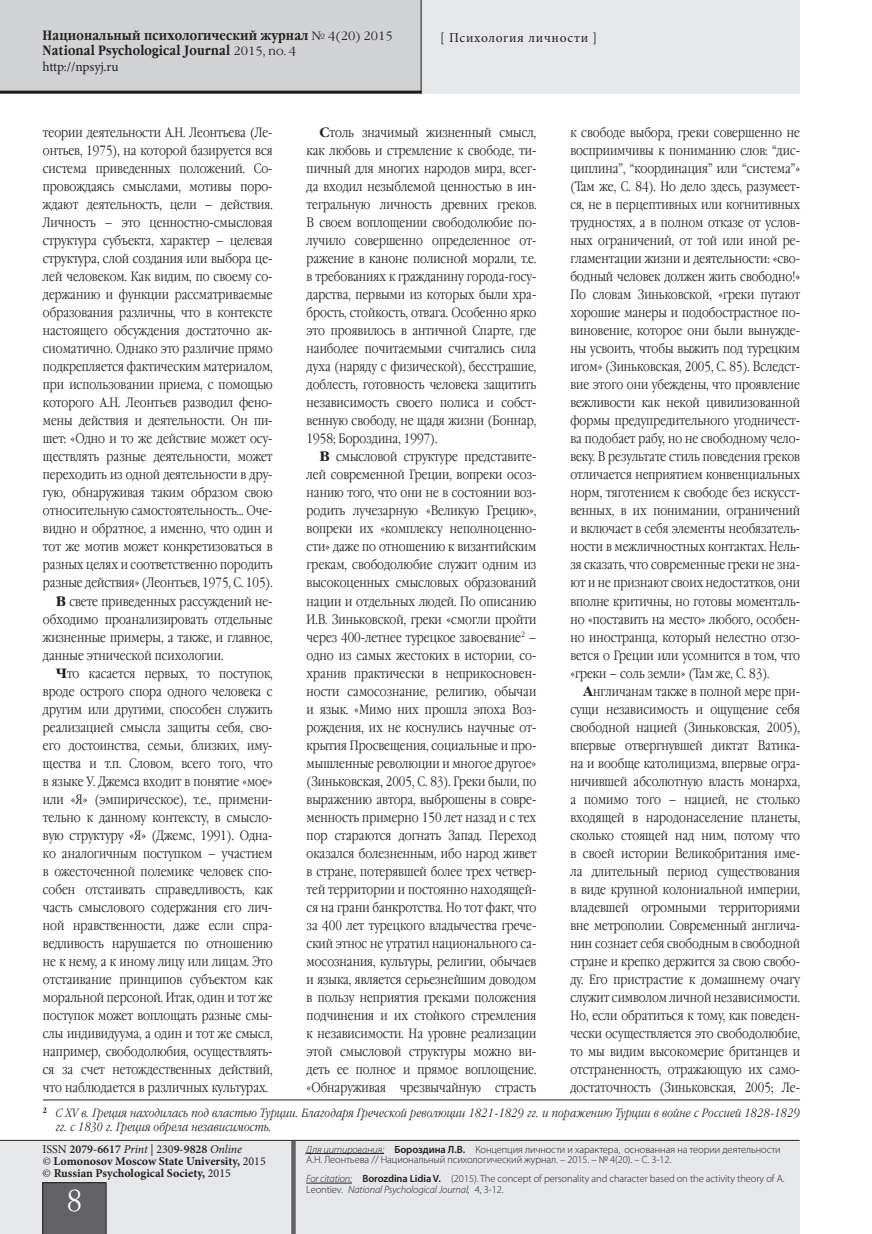
<style>
.page{position:relative;width:872px;height:1234px;background:#fff}
.page>*{position:absolute;margin:0;border:0;box-sizing:border-box;transform-origin:0 0}
.t1{font:30px "Garamond Narrow C";color:#fff}
.Main_text{font:13.5px/18px "Garamond Narrow C";color:#231f20;text-align:justify}
.t2{font:700 13.5px/15px "Garamond Narrow C";letter-spacing:.01em;color:#231f20}
.t3{font:13.5px "Minion Pro";letter-spacing:.045em;color:#231f20}
.t4{font:13.5px "Minion Pro";letter-spacing:-.015em;color:#231f20}
.Footnote___1st{font:italic 12px/13.5px "Garamond Narrow C";letter-spacing:.01em;color:#231f20}
.t5{font:700 12px/12px "Minion Pro";color:#231f20}
.t6{font:300 10.5px/10.5px "Myriad Pro";letter-spacing:-.01em;color:#231f20}
.s1{font-family:"Garamond C";font-weight:400;font-size:12px}
.s2{font-family:"Garamond C";font-weight:700}
.s3{font-weight:400}
.s4{font-weight:600}
.s5{font-weight:400;font-style:italic}
.s6{font-style:italic}
</style>
<div class="page">
<div style="left:0;top:1140px;width:799px;height:93px;background:#e6e7e9"></div>
<hr style="left:0;top:1139px;width:799px;height:1px;background:#231f20">
<div style="left:43px;top:1182px;width:63px;height:51px;background:#636366"></div>
<div style="left:291px;top:1140px;width:5px;height:93px;background:#636366"></div>
<div style="left:0;top:0;width:799px;height:94px;background:#e6e7e9"></div>
<div style="left:0;top:0;width:421px;height:94px;background:#d1d2d4"></div>
<hr style="left:0;top:91px;width:421px;height:3px;background:#231f20">
<hr style="left:421px;top:0;width:1px;height:94px;background:#231f20">
<hr style="left:306px;top:1152px;width:78px;height:1px;background:#231f20">
<hr style="left:306px;top:1182px;width:46px;height:1px;background:#231f20">
<hr style="left:43px;top:1099px;width:757px;height:1px;background:#231f20">
<p class="t2" style="left:43px;top:28px;width:352px">Национальный психологический журнал <span class="s1">№ 4(20) 2015<br></span>National Psychological Journal <span class="s1">2015, no. 4</span></p>
<p class="t4" style="left:43px;top:57px;width:78px">http://npsyj.ru</p>
<p class="t3" style="left:440px;top:28px;width:158px">[ Психология личности ]</p>
<p class="Main_text" style="left:570px;top:124px;width:231px">к свободе выбора, греки совершенно не восприимчивы к пониманию слов: “дис&shy;циплина”, “координация” или “система”» (Там же, С. 84). Но дело здесь, разумеет&shy;ся, не в перцептивных или когнитивных трудностях, а в полном отказе от услов&shy;ных ограничений, от той или иной ре&shy;гламентации жизни и деятельности: «сво&shy;бодный человек должен жить свободно!» По словам Зиньковской, «греки путают хорошие манеры и подобострастное по&shy;виновение, которое они были вынужде&shy;ны усвоить, чтобы выжить под турецким игом» (Зиньковская, 2005, С. 85). Вследст&shy;вие этого они убеждены, что проявление вежливости как некой цивилизованной формы предупредительного угодничест&shy;ва подобает рабу, но не свободному чело&shy;веку. В результате стиль поведения греков отличается неприятием конвенциальных норм, тяготением к свободе без искусст&shy;венных, в их понимании, ограничений и включает в себя элементы необязатель&shy;ности в межличностных контактах. Нель&shy;зя сказать, что современные греки не зна&shy;ют и не признают своих недостатков, они вполне критичны, но готовы моменталь&shy;но «поставить на место» любого, особен&shy;но иностранца, который нелестно отзо&shy;вется о Греции или усомнится в том, что «греки – соль земли» (Там же, С. 83).</p>
<p class="Main_text" style="left:570px;top:682px;width:231px;text-indent:13px"><span class="s2">А</span>нгличанам также в полной мере при&shy;сущи независимость и ощущение себя свободной нацией (Зиньковская, 2005), впервые отвергнувшей диктат Ватика&shy;на и вообще католицизма, впервые огра&shy;ничившей абсолютную власть монарха, а помимо того – нацией, не столько входящей в народонаселение планеты, сколько стоящей над ним, потому что в своей истории Великобритания име&shy;ла длительный период существования в виде крупной колониальной империи, владевшей огромными территориями вне метрополии. Современный англича&shy;нин сознает себя свободным в свободной стране и крепко держится за свою свобо&shy;ду. Его пристрастие к домашнему очагу служит символом личной независимости.<br>Но, если обратиться к тому, как поведен&shy;чески осуществляется это свободолюбие, то мы видим высокомерие британцев и отстраненность, отражающую их само&shy;достаточность (Зиньковская, 2005; Ле-</p>
<p class="Footnote___1st" style="left:56px;top:1106px;width:746px;text-indent:-13px"><sup>2</sup> С XV в. Греция находилась под властью Турции. Благодаря Греческой революции 1821-1829 гг. и поражению Турции в войне с Россией 1828-1829 гг. с 1830 г. Греция обрела независимость.</p>
<p class="Main_text" style="left:43px;top:124px;width:231px">теории деятельности А.Н. Леонтьева (Ле&shy;онтьев, 1975), на которой базируется вся система приведенных положений. Со&shy;провождаясь смыслами, мотивы поро&shy;ждают деятельность, цели – действия.<br>Личность – это ценностно-смысловая структура субъекта, характер – целевая структура, слой создания или выбора це&shy;лей человеком. Как видим, по своему со&shy;держанию и функции рассматриваемые образования различны, что в контексте настоящего обсуждения достаточно ак&shy;сиоматично. Однако это различие прямо подкрепляется фактическим материалом, при использовании приема, с помощью которого А.Н. Леонтьев разводил фено&shy;мены действия и деятельности. Он пи&shy;шет: «Одно и то же действие может осу&shy;ществлять разные деятельности, может переходить из одной деятельности в дру&shy;гую, обнаруживая таким образом свою относительную самостоятельность… Оче&shy;видно и обратное, а именно, что один и тот же мотив может конкретизоваться в разных целях и соответственно породить разные действия» (Леонтьев, 1975, С. 105).</p>
<p class="Main_text" style="left:43px;top:592px;width:231px;text-indent:13px"><span class="s2">В</span> свете приведенных рассуждений не&shy;обходимо проанализировать отдельные жизненные примеры, а также, и главное, данные этнической психологии.</p>
<p class="Main_text" style="left:43px;top:664px;width:231px;text-indent:13px"><span class="s2">Ч</span>то касается первых, то поступок, вроде острого спора одного человека с другим или другими, способен служить реализацией смысла защиты себя, сво&shy;его достоинства, семьи, близких, иму&shy;щества и т.п. Словом, всего того, что в языке У. Джемса входит в понятие «мое» или «Я» (эмпирическое), т.е., примени&shy;тельно к данному контексту, в смысло&shy;вую структуру «Я» (Джемс, 1991). Одна&shy;ко аналогичным поступком – участием в ожесточенной полемике человек спо&shy;собен отстаивать справедливость, как часть смыслового содержания его лич&shy;ной нравственности, даже если спра&shy;ведливость нарушается по отношению не к нему, а к иному лицу или лицам. Это отстаивание принципов субъектом как моральной персоной. Итак, один и тот же поступок может воплощать разные смы&shy;слы индивидуума, а один и тот же смысл, например, свободолюбия, осуществлять&shy;ся за счет нетождественных действий, что наблюдается в различных культурах.</p>
<p class="Main_text" style="left:307px;top:124px;width:231px;text-indent:13px"><span class="s2">С</span>толь значимый жизненный смысл, как любовь и стремление к свободе, ти&shy;пичный для многих народов мира, всег&shy;да входил незыблемой ценностью в ин&shy;тегральную личность древних греков.<br>В своем воплощении свободолюбие по&shy;лучило совершенно определенное от&shy;ражение в каноне полисной морали, т.е. в требованиях к гражданину города-госу&shy;дарства, первыми из которых были хра&shy;брость, стойкость, отвага. Особенно ярко это проявилось в античной Спарте, где наиболее почитаемыми считались сила духа (наряду с физической), бесстрашие, доблесть, готовность человека защитить независимость своего полиса и собст&shy;венную свободу, не щадя жизни (Боннар, 1958; Бороздина, 1997).</p>
<p class="Main_text" style="left:307px;top:448px;width:231px;text-indent:13px"><span class="s2">В</span> смысловой структуре представите&shy;лей современной Греции, вопреки осоз&shy;нанию того, что они не в состоянии воз&shy;родить лучезарную «Великую Грецию», вопреки их «комплексу неполноценно&shy;сти» даже по отношению к византийским грекам, свободолюбие служит одним из высокоценных смысловых образований нации и отдельных людей. По описанию И.В. Зиньковской, греки «смогли пройти через 400-летнее турецкое завоевание<sup>2</sup> – одно из самых жестоких в истории, со&shy;хранив практически в неприкосновен&shy;ности самосознание, религию, обычаи и язык. «Мимо них прошла эпоха Воз&shy;рождения, их не коснулись научные от&shy;крытия Просвещения, социальные и про&shy;мышленные революции и многое другое» (Зиньковская, 2005, С. 83). Греки были, по выражению автора, выброшены в совре&shy;менность примерно 150 лет назад и с тех пор стараются догнать Запад. Переход оказался болезненным, ибо народ живет в стране, потерявшей более трех четвер&shy;тей территории и постоянно находящей&shy;ся на грани банкротства. Но тот факт, что за 400 лет турецкого владычества грече&shy;ский этнос не утратил национального са&shy;мосознания, культуры, религии, обычаев и языка, является серьезнейшим доводом в пользу неприятия греками положения подчинения и их стойкого стремления к независимости. На уровне реализации этой смысловой структуры можно ви&shy;деть ее полное и прямое воплощение. «Обнаруживая чрезвычайную страсть</p>
<p class="t5" style="left:43px;top:1143px;width:225px"><span class="s3">ISSN</span> <span class="s4">2079-6617</span> <span class="s5">Print</span> <span class="s3">| 230</span><span class="s4">9-9828</span> <span class="s5">Online<br>©</span> Lomonosov Moscow State University, <span class="s3">2015 ©</span> Russian Psychological Society, <span class="s3">2015</span></p>
<h1 class="t1" style="left:67px;top:1183px;width:16px">8</h1>
<p class="t6" style="left:306px;top:1143px;width:476px"><span class="s6">Для цитирования:</span> <span class="s4">Бороздина Л.В.</span> Концепция личности и характера, основанная на теории деятельности<br>А.Н. Леонтьева // Национальный психологический журнал. – 2015. – № 4(20). – С. 3-12.</p>
<p class="t6" style="left:306px;top:1172px;width:480px"><span class="s6">For citation:</span> <span class="s4">Borozdina Lidia V.</span> (2015). The concept of personality and character based on the activity theory of A.<br>Leontiev. <span class="s6">National Psychological Journal,</span> 4, 3-12.</p>
</div>
